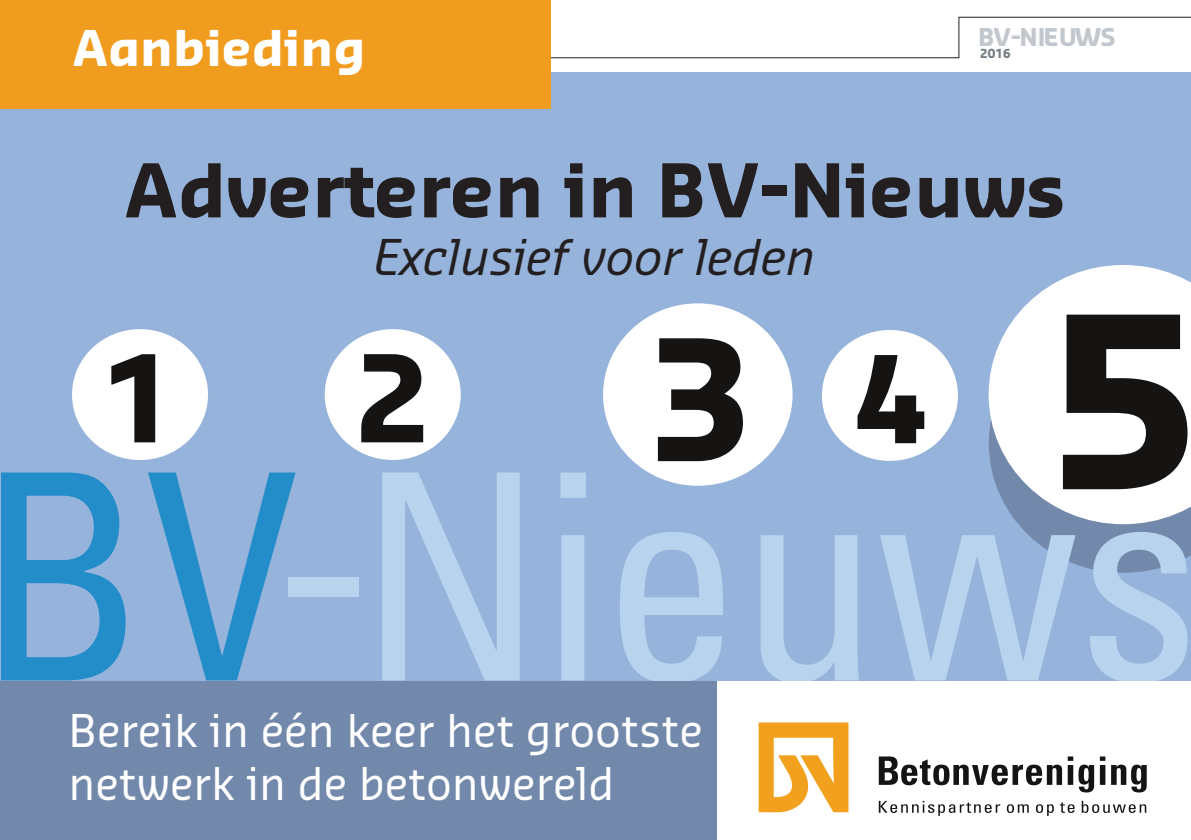
<style>
.page{position:relative;width:1191px;height:840px;background:#fff}
.page>*{position:absolute;margin:0;border:0;box-sizing:border-box;transform-origin:0 0}
.t1{font:700 163.6px "Sansa Std";color:#161313;scale:1.04 1}
.t2{font:700 117.4px "Sansa Std";color:#161313;scale:1.04 1}
.t3{font:700 72px "Sansa Std";color:#231f20}
.t4{font:italic 48px "Sansa Std";color:#231f20}
.t5{font:700 48px "Sansa Std";color:#fff}
.t6{font:44px/52.8px "Sansa Std";color:#fff}
.t7{font:700 23.8px "Sansa Slab";letter-spacing:-.045em;color:#c1c7cc}
.t8{font:700 12.2px "Sansa Slab";color:#717d83}
.s1{font-size:117.4px}
.s2{font-size:232.6px}
</style>
<div class="page">
<div style="left:0;top:72px;width:1191px;height:608px;background:#96b3db"></div>
<svg style="left:1018px;top:524px;width:173px;height:45px;background:#748baf"></svg>
<div style="left:72px;top:329px;width:136px;height:131px;background:#fff;border-radius:50%"></div>
<div style="left:325px;top:329px;width:136px;height:130px;background:#fff;border-radius:50%"></div>
<div style="left:603px;top:303px;width:189px;height:182px;background:#fff;border-radius:50%"></div>
<div style="left:822px;top:330px;width:136px;height:130px;background:#fff;border-radius:50%"></div>
<svg style="left:988px;top:265px;width:203px;height:259px;background:#ebf0f6"></svg>
<svg style="left:1px;top:472px;width:125px;height:208px"></svg>
<svg style="left:148px;top:472px;width:147px;height:208px"></svg>
<svg style="left:382px;top:472px;width:138px;height:208px"></svg>
<svg style="left:560px;top:472px;width:26px;height:208px"></svg>
<svg style="left:620px;top:532px;width:103px;height:148px"></svg>
<svg style="left:760px;top:535px;width:99px;height:145px"></svg>
<svg style="left:880px;top:535px;width:195px;height:145px"></svg>
<svg style="left:1089px;top:531px;width:99px;height:149px"></svg>
<svg style="left:550px;top:17px;width:641px;height:41px"></svg>
<div style="left:0;top:0;width:550px;height:108px;background:#f09c1f"></div>
<div style="left:0;top:680px;width:717px;height:159px;background:#7289ac"></div>
<svg style="left:758px;top:722px;width:90px;height:89px"></svg>
<svg style="left:878px;top:756px;width:227px;height:36px"></svg>
<div style="left:1099px;top:764px;width:6px;height:20px;background:#161313"></div>
<svg style="left:1111px;top:764px;width:35px;height:28px"></svg>
<svg style="left:878px;top:800px;width:122px;height:15px"></svg>
<svg style="left:1006px;top:804px;width:22px;height:8px"></svg>
<svg style="left:1036px;top:804px;width:17px;height:11px"></svg>
<svg style="left:1059px;top:802px;width:15px;height:10px"></svg>
<svg style="left:1081px;top:800px;width:65px;height:12px"></svg>
<div style="left:288px;top:577px;width:71px;height:19px;background:#b7d3ed"></div>
<p class="t5" style="left:72px;top:17px;width:295px">Aanbieding</p>
<p class="t7" style="left:978px;top:22px;width:139px">BV-NIEUWS</p>
<p class="t8" style="left:980px;top:45px;width:32px">2016</p>
<h3 class="t3" style="left:124px;top:143px;width:943px">Adverteren in BV-Nieuws</h3>
<p class="t4" style="left:373px;top:225px;width:444px">Exclusief voor leden</p>
<h2 class="t2" style="left:102px;top:321px;width:75px">1</h2>
<h2 class="t2" style="left:354px;top:321px;width:75px">2</h2>
<h1 class="t1" style="left:644px;top:292px;width:534px">3<span class="s1">4</span><span class="s2">5</span></h1>
<p class="t6" style="left:69px;top:701px;width:636px">Bereik in één keer het grootste netwerk in de betonwereld</p>
</div>
